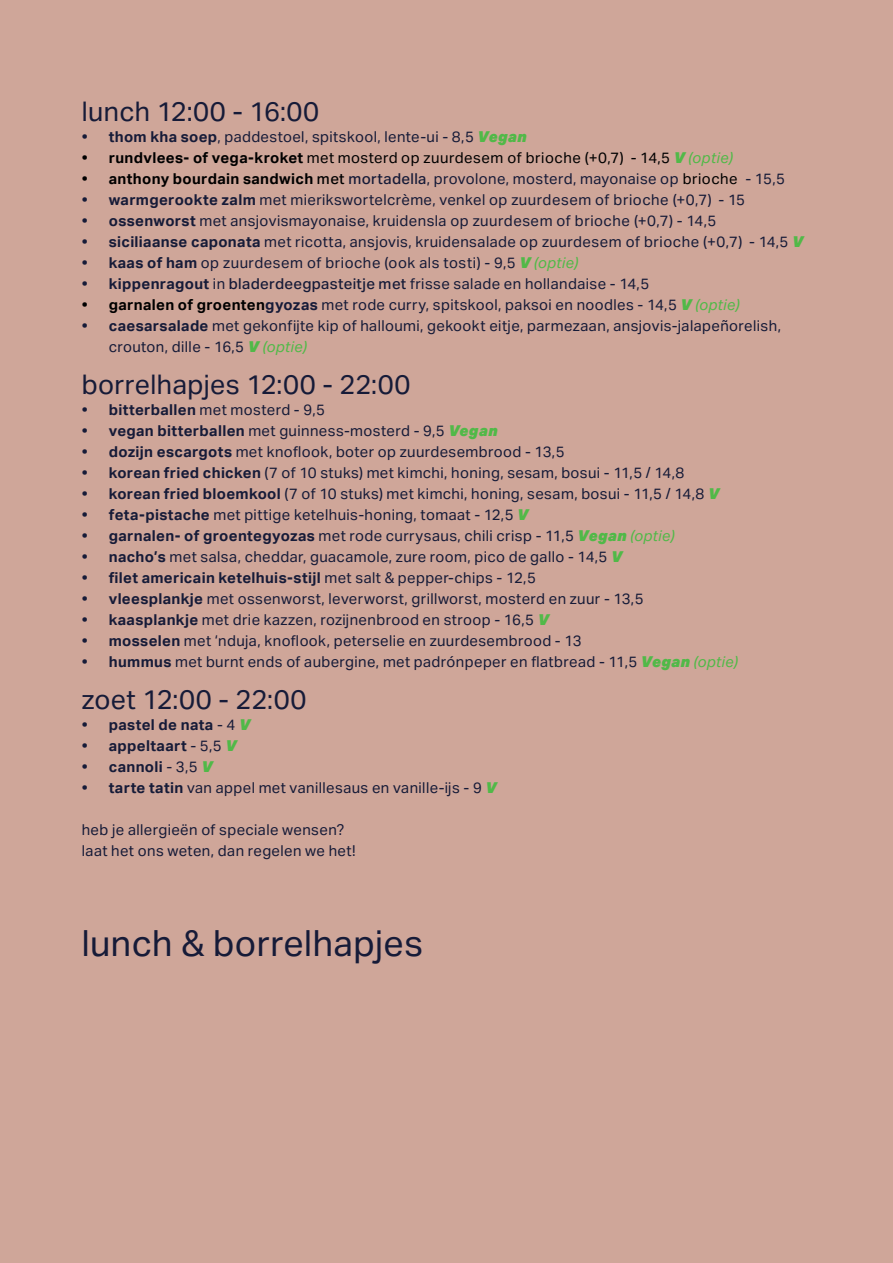
<style>
.page{position:relative;width:893px;height:1263px;background:#fff}
.page>*{position:absolute;margin:0;border:0;box-sizing:border-box;transform-origin:0 0}
.t1{font:36px "Aktiv Grotesk";letter-spacing:.01em;color:#161b38}
.t2{font:27px "Aktiv Grotesk";letter-spacing:.01em;color:#161b38}
.t3{font:15px/21px "Aktiv Grotesk";letter-spacing:.02em;color:#161b38}
.t4{font:700 15px "Aktiv Grotesk";letter-spacing:.025em;color:#161b38}
.t5{font:15px "Aktiv Grotesk";letter-spacing:.03em;color:#000}
.s1{font-weight:700}
.s2{font-weight:900;font-style:italic;color:#51b948}
.s3{font-style:italic;color:#51b948}
.s4{font-weight:700;color:#000}
.s5{font-weight:500;color:#000}
.s6{font-weight:500}
.s7{color:#000}
.s8{font-weight:400}
</style>
<div class="page">
<div style="left:0;top:0;width:893px;height:980px;background:#cfa699"></div>
<div style="left:0;top:980px;width:893px;height:283px;background:#cfa699"></div>
<h2 class="t2" style="left:82px;top:100px;width:239px">lunch 12:00 - 16:00</h2>
<p class="t3" style="left:82px;top:127px;width:447px"><span class="s1">• thom kha soep</span>, paddestoel, spitskool, lente-ui - 8,5 <span class="s2">Vegan</span></p>
<p class="t5" style="left:82px;top:151px;width:653px"><span class="s1">• rundvlees- of vega-kroket</span> met mosterd op zuurdesem of brioche (+0,7) - 14,5 <span class="s2">V</span> <span class="s3">(optie)</span></p>
<p class="t3" style="left:82px;top:169px;width:705px"><span class="s4">• anthony bourdain sandwich</span> <span class="s5">met</span> <span class="s6">mortadella</span>, provolone, mosterd, mayonaise op <span class="s7">brioche</span> - 15,5</p>
<p class="t3" style="left:82px;top:190px;width:665px"><span class="s1">• warmgerookte zalm</span> met mierikswortelcrème, venkel op zuurdesem of brioche (+0,7) - 15</p>
<p class="t3" style="left:82px;top:211px;width:636px"><span class="s1">• ossenworst</span> met ansjovismayonaise, kruidensla op zuurdesem of brioche (+0,7) - 14,5</p>
<p class="t3" style="left:82px;top:232px;width:723px"><span class="s1">• siciliaanse caponata</span> met ricotta, ansjovis, kruidensalade op zuurdesem of brioche (+0,7) - 14,5 <span class="s2">V</span></p>
<p class="t3" style="left:82px;top:253px;width:498px"><span class="s1">• kaas of ham</span> op zuurdesem of brioche (ook als tosti) - 9,5 <span class="s2">V</span> <span class="s3">(optie)</span></p>
<p class="t3" style="left:82px;top:274px;width:569px"><span class="s1">• kippenragout</span> in <span class="s6">bladerdeegpasteitje met</span> frisse salade en hollandaise - 14,5</p>
<p class="t3" style="left:82px;top:295px;width:659px"><span class="s4">• garnalen of groenten</span><span class="s1">gyozas</span> met rode curry, spitskool, paksoi en noodles - 14,5 <span class="s2">V</span> <span class="s3">(optie)</span></p>
<p class="t3" style="left:109px;top:315px;width:674px;text-indent:-27px"><span class="s1">• caesarsalade</span> met gekonfijte kip of halloumi, gekookt eitje, parmezaan, ansjovis-jalapeñorelish, crouton, dille - 16,5 <span class="s2">V</span> <span class="s3">(optie)</span></p>
<h2 class="t2" style="left:82px;top:373px;width:330px">borrelhapjes 12:00 - 22:00</h2>
<p class="t3" style="left:82px;top:400px;width:245px"><span class="s1">• bitterballen</span> met mosterd - 9,5</p>
<p class="t3" style="left:82px;top:421px;width:417px"><span class="s1">• vegan bitterballen</span> met guinness-mosterd - 9,5 <span class="s2">Vegan</span></p>
<p class="t3" style="left:82px;top:441px;width:484px"><span class="s1">• dozijn escargots</span> met knoflook, boter op zuurdesembrood - 13,5</p>
<p class="t3" style="left:82px;top:463px;width:604px"><span class="s1">• korean fried chicken</span> (7 of 10 stuks) met kimchi, honing, sesam, bosui - 11,5 / 14,8</p>
<p class="t3" style="left:82px;top:484px;width:639px"><span class="s1">• korean fried bloemkool</span> (7 of 10 stuks) met kimchi, honing, sesam, bosui - 11,5 / 14,8 <span class="s2">V</span></p>
<p class="t3" style="left:82px;top:505px;width:448px"><span class="s1">• feta-pistache</span> met pittige ketelhuis-honing, tomaat - 12,5 <span class="s2">V</span></p>
<p class="t3" style="left:82px;top:526px;width:594px"><span class="s1">• garnalen- of groentegyozas</span> met rode currysaus, chili crisp - 11,5 <span class="s2">Vegan</span> <span class="s3">(optie)</span></p>
<p class="t3" style="left:82px;top:547px;width:542px"><span class="s1">• nacho’s</span> met salsa, cheddar, guacamole, zure room, pico de gallo - 14,5 <span class="s2">V</span></p>
<p class="t4" style="left:82px;top:571px;width:456px">• filet americain ketelhuis-stijl <span class="s8">met salt &amp; pepper-chips - 12,5</span></p>
<p class="t3" style="left:82px;top:588px;width:563px"><span class="s1">• vleesplankje</span> met ossenworst, leverworst, grillworst, mosterd en zuur - 13,5</p>
<p class="t3" style="left:82px;top:609px;width:469px"><span class="s1">• kaasplankje</span> met drie kazzen, rozijnenbrood en stroop - 16,5 <span class="s2">V</span></p>
<p class="t3" style="left:82px;top:630px;width:501px"><span class="s1">• mosselen</span> met ‘nduja, knoflook, peterselie en zuurdesembrood - 13</p>
<p class="t3" style="left:82px;top:651px;width:658px"><span class="s1">• hummus</span> met burnt ends of aubergine, met padrónpeper en flatbread - 11,5 <span class="s2">Vegan</span> <span class="s3">(optie)</span></p>
<h2 class="t2" style="left:82px;top:688px;width:226px">zoet 12:00 - 22:00</h2>
<p class="t4" style="left:82px;top:718px;width:170px">• pastel de nata <span class="s8">- 4</span> <span class="s2">V</span></p>
<p class="t4" style="left:82px;top:739px;width:157px">• appeltaart <span class="s8">- 5,5</span> <span class="s2">V</span></p>
<p class="t4" style="left:82px;top:760px;width:133px">• cannoli <span class="s8">- 3,5</span> <span class="s2">V</span></p>
<p class="t3" style="left:82px;top:777px;width:417px"><span class="s1">• tarte tatin</span> van appel met vanillesaus en vanille-ijs - 9 <span class="s2">V</span></p>
<p class="t3" style="left:82px;top:820px;width:275px">heb je allergieën of speciale wensen? laat het ons weten, dan regelen we het!</p>
<h1 class="t1" style="left:82px;top:929px;width:343px">lunch &amp; borrelhapjes</h1>
</div>
